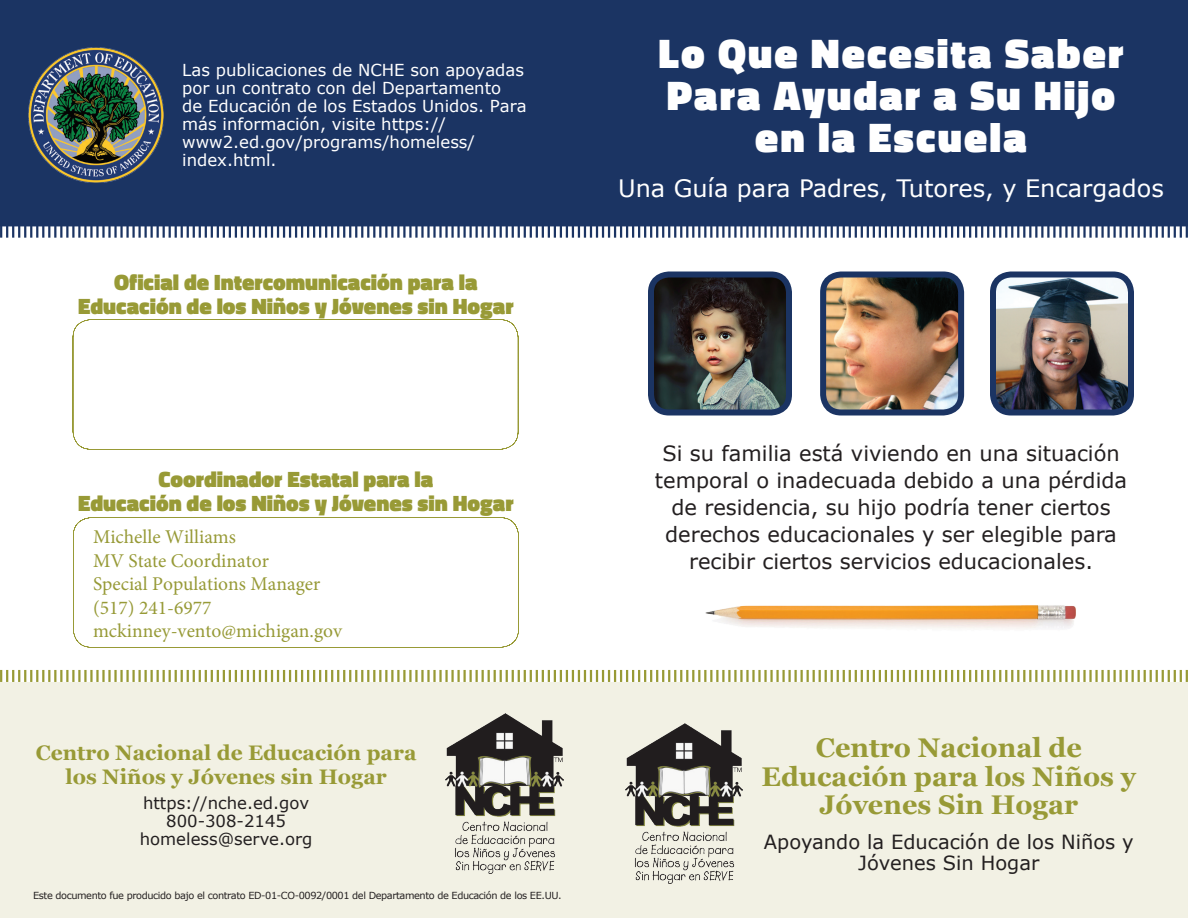
<style>
.page{position:relative;width:1188px;height:918px;background:#fff}
.page>*{position:absolute;margin:0;border:0;box-sizing:border-box;transform-origin:0 0}
.t1{font:900 42px/42px "Titillium Web";letter-spacing:.05em;color:#fff;text-align:center}
.t2{font:700 27px/28.5px "Georgia";color:#989a36;text-align:center}
.t3{font:24px "Verdana";color:#fff}
.Green_Header_18pt{font:900 22.5px/24px "Titillium Web";color:#989a36;text-align:center}
.t4{font:21px/27px "Verdana";color:#231f20;text-align:center}
.Center_aligned{font:700 21px/24px "Georgia";color:#989a36;text-align:center}
.t5{font:19.5px/23.4px "Minion Pro";color:#979a37}
.Center_aligned-2{font:19.5px/21px "Verdana";color:#231f20;text-align:center}
.t6{font:16.5px/18px "Verdana";color:#fff}
.Center_aligned-3{font:16.5px/18px "Verdana";color:#231f20;text-align:center}
.Center_aligned-4{font:9.75px "Verdana";letter-spacing:-.04em;color:#231f20}
</style>
<div class="page">
<div style="left:0;top:683px;width:1188px;height:235px;background:#f2f1e4"></div>
<div style="left:0;top:0;width:1188px;height:223px;background:#1b3463"></div>
<svg style="left:0;top:223px;width:1188px;height:15px"></svg>
<svg style="left:0;top:670px;width:1188px;height:13px"></svg>
<svg style="left:73px;top:319px;width:445px;height:131px"></svg>
<svg style="left:73px;top:517px;width:446px;height:131px"></svg>
<img style="left:446px;top:713px;width:117px;height:160px">
<img style="left:28px;top:47px;width:135px;height:135px">
<img style="left:655px;top:279px;width:130px;height:130px">
<div style="left:648px;top:272px;width:144px;height:144px;border:6px solid #1b3463;border-radius:18px"></div>
<img style="left:827px;top:279px;width:130px;height:130px">
<div style="left:820px;top:272px;width:144px;height:144px;border:6px solid #1b3463;border-radius:18px"></div>
<img style="left:997px;top:279px;width:130px;height:130px">
<div style="left:990px;top:272px;width:144px;height:144px;border:6px solid #1b3463;border-radius:18px"></div>
<img style="left:625px;top:723px;width:118px;height:160px">
<img style="left:705px;top:605px;width:371px;height:24px">
<p class="t6" style="left:182px;top:61px;width:346px">Las publicaciones de NCHE son apoyadas por un contrato con del Departamento<br>de Educación de los Estados Unidos. Para más información, visite https:// www2.ed.gov/programs/homeless/ index.html.</p>
<p class="Green_Header_18pt" style="left:78px;top:271px;width:437px">Oficial de Intercomunicación para la<br>Educación de los Niños y Jóvenes sin Hogar</p>
<p class="Green_Header_18pt" style="left:78px;top:467px;width:437px">Coordinador Estatal para la<br>Educación de los Niños y Jóvenes sin Hogar</p>
<p class="t5" style="left:93px;top:526px;width:251px">Michelle Williams<br>MV State Coordinator<br>Special Populations Manager (517) 241-6977 mckinney-vento@michigan.gov</p>
<p class="Center_aligned" style="left:36px;top:741px;width:382px">Centro Nacional de Educación para los Niños y Jóvenes sin Hogar</p>
<p class="Center_aligned-3" style="left:140px;top:794px;width:174px">https://nche.ed.gov<br>800-308-2145 homeless@serve.org</p>
<p class="Center_aligned-4" style="left:33px;top:889px;width:530px">Este documento fue producido bajo el contrato ED-01-CO-0092/0001 del Departamento de Educación de los EE.UU.</p>
<h1 class="t1" style="left:658px;top:32px;width:467px">Lo Que Necesita Saber<br>Para Ayudar a Su Hijo en la Escuela</h1>
<h1 class="t3" style="left:618px;top:172px;width:547px">Una Guía para Padres, Tutores, y Encargados</h1>
<p class="t4" style="left:655px;top:440px;width:474px">Si su familia está viviendo en una situación temporal o inadecuada debido a una pérdida de residencia, su hijo podría tener ciertos derechos educacionales y ser elegible para recibir ciertos servicios educacionales.</p>
<p class="t2" style="left:762px;top:734px;width:376px">Centro Nacional de<br>Educación para los Niños y<br>Jóvenes Sin Hogar</p>
<p class="Center_aligned-2" style="left:764px;top:831px;width:371px">Apoyando la Educación de los Niños y<br>Jóvenes Sin Hogar</p>
</div>
